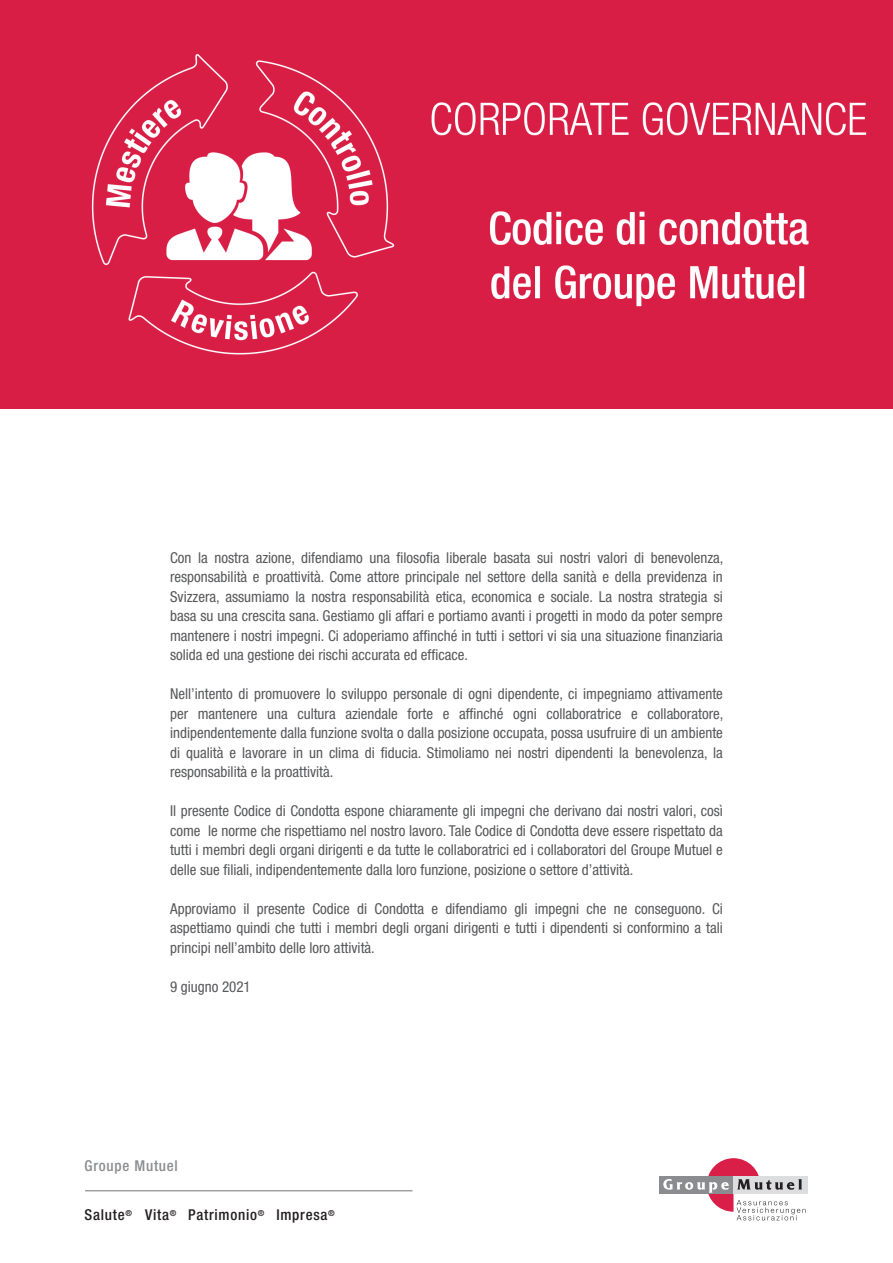
<style>
.page{position:relative;width:893px;height:1263px;background:#fff}
.page>*{position:absolute;margin:0;border:0;box-sizing:border-box;transform-origin:0 0}
.t1{font:condensed 15px/19.5px "Helvetica Neue LT Pro";color:#57585a;text-align:justify}
.t2{font:500 condensed 15px "Helvetica Neue LT";letter-spacing:.05em;color:#231f20}
.t3{font:500 condensed 15px "Helvetica Neue LT";letter-spacing:.05em;color:#8a8c8f}
</style>
<div class="page">
<img style="left:0;top:0;width:893px;height:408px">
<hr style="left:85px;top:1190px;width:327px;height:1px;background:#8a8c8f">
<div style="left:659px;top:1176px;width:74px;height:18px;background:#8a8c8f"></div>
<div style="left:733px;top:1176px;width:75px;height:18px;background:#dcdddf"></div>
<svg style="left:663px;top:1158px;width:143px;height:62px"></svg>
<p class="t1" style="left:170px;top:547px;width:555px">Con la nostra azione, difendiamo una filosofia liberale basata sui nostri valori di benevolenza, responsabilità e proattività. Come attore principale nel settore della sanità e della previdenza in Svizzera, assumiamo la nostra responsabilità etica, economica e sociale. La nostra strategia si basa su una crescita sana. Gestiamo gli affari e portiamo avanti i progetti in modo da poter sempre mantenere i nostri impegni. Ci adoperiamo affinché in tutti i settori vi sia una situazione finanziaria solida ed una gestione dei rischi accurata ed efficace.</p>
<p class="t1" style="left:170px;top:684px;width:555px">Nell’intento di promuovere lo sviluppo personale di ogni dipendente, ci impegniamo attivamente per mantenere una cultura aziendale forte e affinché ogni collaboratrice e collaboratore, indipendentemente dalla funzione svolta o dalla posizione occupata, possa usufruire di un ambiente di qualità e lavorare in un clima di fiducia. Stimoliamo nei nostri dipendenti la benevolenza, la responsabilità e la proattività.</p>
<p class="t1" style="left:170px;top:801px;width:554px">Il presente Codice di Condotta espone chiaramente gli impegni che derivano dai nostri valori, così come le norme che rispettiamo nel nostro lavoro. Tale Codice di Condotta deve essere rispettato da tutti i membri degli organi dirigenti e da tutte le collaboratrici ed i collaboratori del Groupe Mutuel e delle sue filiali, indipendentemente dalla loro funzione, posizione o settore d’attività.</p>
<p class="t1" style="left:170px;top:898px;width:554px">Approviamo il presente Codice di Condotta e difendiamo gli impegni che ne conseguono. Ci aspettiamo quindi che tutti i membri degli organi dirigenti e tutti i dipendenti si conformino a tali principi nell’ambito delle loro attività.</p>
<p class="t1" style="left:170px;top:976px;width:82px">9 giugno 2021</p>
<p class="t3" style="left:85px;top:1156px;width:95px">Groupe Mutuel</p>
<p class="t2" style="left:85px;top:1206px;width:49px">Salute<sup>®</sup></p>
<p class="t2" style="left:145px;top:1206px;width:33px">Vita<sup>®</sup></p>
<p class="t2" style="left:188px;top:1206px;width:78px">Patrimonio<sup>®</sup></p>
<p class="t2" style="left:276px;top:1206px;width:60px">Impresa<sup>®</sup></p>
</div>
